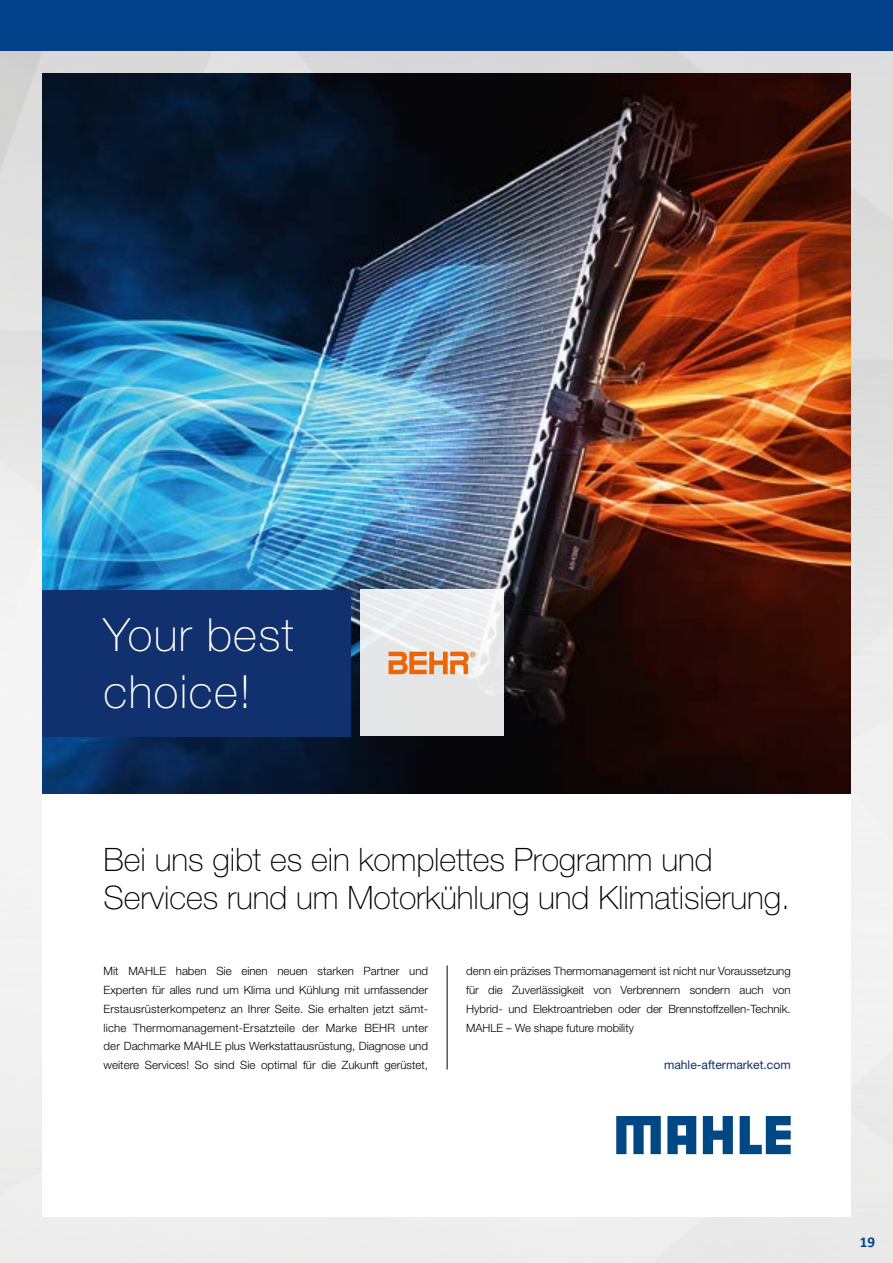
<style>
.page{position:relative;width:893px;height:1263px;background:#fff}
.page>*{position:absolute;margin:0;border:0;box-sizing:border-box;transform-origin:0 0}
.t1{font:100 45.75px/56.6px "Helvetica Neue LT Std";letter-spacing:.03em;color:#fff}
.t2{font:100 32.25px/37.7px "Helvetica Neue LT Std";letter-spacing:-.005em;color:#000}
.t3{font:700 15px "Calibri";color:#024189}
.t4{font:12.15px "Helvetica Neue LT Std";color:#11306e}
.t5{font:300 11.4px/18.9px "Helvetica Neue LT Std";color:#000;text-align:justify}
</style>
<div class="page">
<img style="left:0;top:51px;width:893px;height:1212px">
<div style="left:0;top:0;width:893px;height:51px;background:#024189"></div>
<div style="left:43px;top:73px;width:808px;height:1144px;background:#fff"></div>
<img style="left:43px;top:73px;width:808px;height:720px">
<svg style="left:616px;top:1116px;width:45px;height:38px"></svg>
<svg style="left:703px;top:1116px;width:30px;height:38px"></svg>
<svg style="left:740px;top:1116px;width:51px;height:38px"></svg>
<svg style="left:667px;top:1116px;width:29px;height:38px"></svg>
<hr style="left:447px;top:966px;width:1px;height:103px;background:#000">
<div style="left:43px;top:590px;width:308px;height:146px;background:#11306e"></div>
<div style="left:360px;top:590px;width:144px;height:146px;background:linear-gradient(to bottom,#eef0f2,#e3e3e3)"></div>
<svg style="left:389px;top:651px;width:86px;height:24px;background:#eaa372"></svg>
<svg style="left:43px;top:73px;width:4px;height:7px"></svg>
<svg style="left:43px;top:1221px;width:4px;height:9px"></svg>
<svg style="left:856px;top:73px;width:8px;height:7px"></svg>
<svg style="left:858px;top:1224px;width:6px;height:6px"></svg>
<h1 class="t1" style="left:104px;top:606px;width:192px">Your best choice!</h1>
<h2 class="t2" style="left:104px;top:841px;width:688px">Bei uns gibt es ein komplettes Programm und<br>Services rund um Motorkühlung und Klimatisierung.</h2>
<p class="t5" style="left:104px;top:961px;width:326px">Mit MAHLE haben Sie einen neuen starken Partner und Experten für alles rund um Klima und Kühlung mit umfassender Erstausrüsterkompetenz an Ihrer Seite. Sie erhalten jetzt sämt&shy;liche Thermomanagement-Ersatzteile der Marke BEHR unter der Dachmarke MAHLE plus Werkstattausrüstung, Diagnose und weitere Services! So sind Sie optimal für die Zukunft gerüstet,</p>
<p class="t5" style="left:466px;top:961px;width:326px">denn ein präzises Thermomanagement ist nicht nur Voraussetzung für die Zuverlässigkeit von Verbrennern sondern auch von Hybrid- und Elektroantrieben oder der Brennstoffzellen-Technik.<br>MAHLE – We shape future mobility</p>
<p class="t4" style="left:664px;top:1058px;width:128px">mahle-aftermarket.com</p>
<h3 class="t3" style="left:860px;top:1232px;width:17px">19</h3>
</div>
